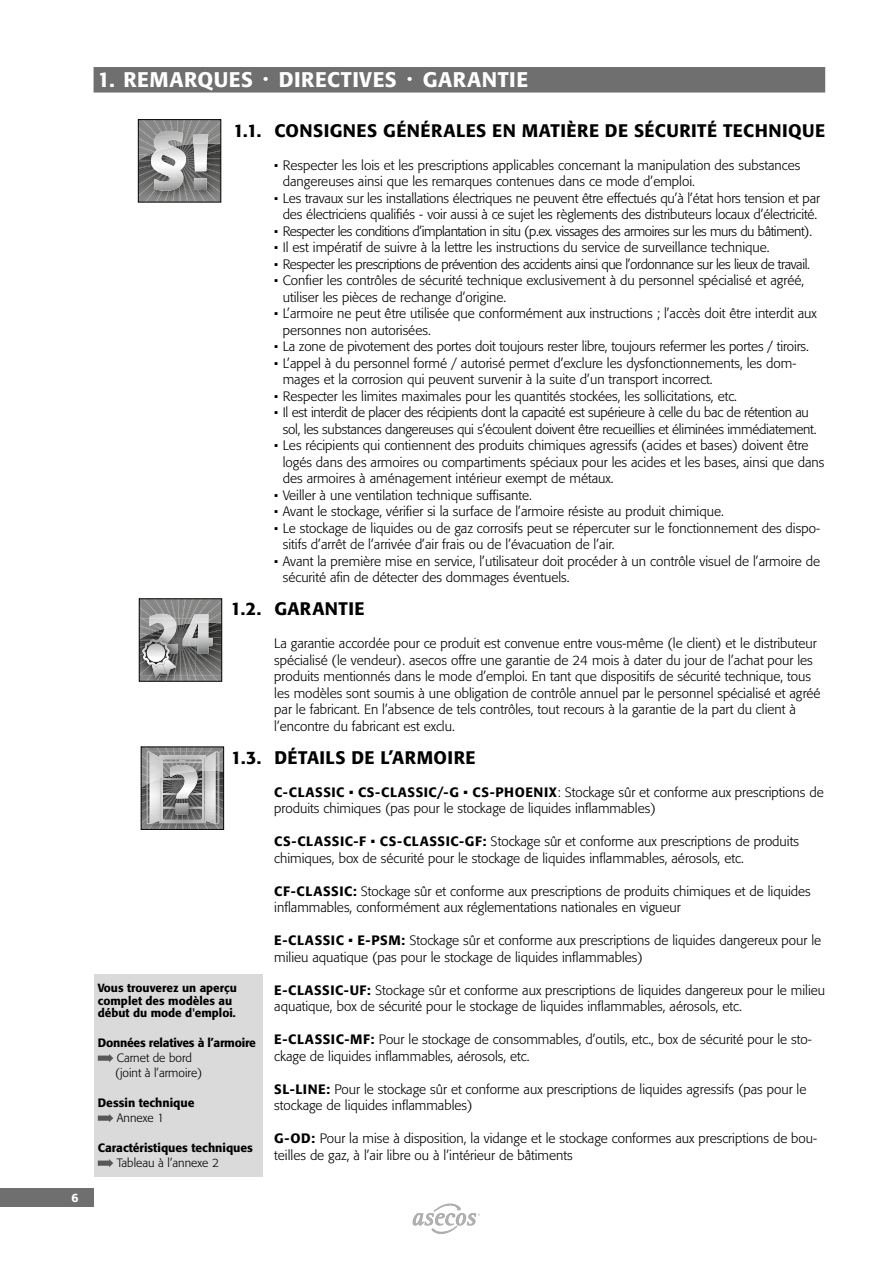
<style>
.page{position:relative;width:893px;height:1263px;background:#fff}
.page>*{position:absolute;margin:0;border:0;box-sizing:border-box;transform-origin:0 0}
.t1{font:500 21px "Formata Pro";letter-spacing:.03em;color:#fff}
.t2{font:500 18px "Formata Pro";letter-spacing:.03em;color:#000}
.t3{font:300 13.5px/16.5px "Formata Pro";color:#000}
.t4{font:300 13.5px "Formata Pro";letter-spacing:-.03em;color:#000}
.t5{font:300 13.5px/16.5px "Formata Pro";letter-spacing:-.02em;color:#000}
.t6{font:500 12px "Formata Pro";letter-spacing:-.02em;color:#000}
.t7{font:300 12px/15px "Formata Pro";color:#000}
.t8{font:500 12px "Formata Pro";color:#575756}
.t9{font:500 11.7px/12.8px "Formata Pro";color:#000}
.s1{color:#fff}
.s2{font-family:"Letter Gothic Std";font-weight:700}
.s3{font-weight:500}
</style>
<div class="page">
<div style="left:0;top:1188px;width:94px;height:18px;background:#706f6f"></div>
<svg style="left:413px;top:1204px;width:67px;height:29px"></svg>
<div style="left:94px;top:67px;width:731px;height:26px;background:#706f6f"></div>
<img style="left:221px;top:120px;width:1px;height:82px">
<img style="left:140px;top:185px;width:3px;height:11px">
<img style="left:217px;top:182px;width:2px;height:11px">
<img style="left:217px;top:174px;width:2px;height:8px">
<img style="left:217px;top:166px;width:2px;height:8px">
<img style="left:208px;top:158px;width:11px;height:8px">
<img style="left:208px;top:150px;width:11px;height:8px">
<img style="left:208px;top:149px;width:10px;height:8px">
<img style="left:140px;top:172px;width:3px;height:13px">
<img style="left:143px;top:167px;width:41px;height:33px">
<img style="left:184px;top:165px;width:33px;height:35px">
<img style="left:151px;top:152px;width:57px;height:19px">
<img style="left:208px;top:144px;width:11px;height:5px">
<svg style="left:140px;top:121px;width:54px;height:46px"></svg>
<svg style="left:213px;top:120px;width:9px;height:24px"></svg>
<img style="left:142px;top:121px;width:15px;height:15px">
<img style="left:192px;top:121px;width:21px;height:23px">
<img style="left:154px;top:131px;width:54px;height:21px">
<div style="left:138px;top:119px;width:83px;height:83px;border:1px solid #000"></div>
<svg style="left:141px;top:599px;width:82px;height:82px;background:#8b8b8b"></svg>
<img style="left:142px;top:639px;width:34px;height:39px">
<div style="left:139px;top:599px;width:83px;height:82px;border:1px solid #000"></div>
<svg style="left:143px;top:747px;width:82px;height:82px;background:#9f9f9f"></svg>
<img style="left:170px;top:765px;width:26px;height:10px">
<div style="left:141px;top:747px;width:83px;height:83px;border:1px solid #000"></div>
<div style="left:94px;top:974px;width:168px;height:202px;background:#dadada"></div>
<svg style="left:98px;top:1054px;width:15px;height:8px"></svg>
<svg style="left:98px;top:1114px;width:15px;height:8px"></svg>
<svg style="left:98px;top:1159px;width:15px;height:8px"></svg>
<p class="t8" style="left:57px;top:1191px;width:23px">6 <span class="s1">6</span></p>
<h1 class="t1" style="left:98px;top:68px;width:432px">1. REMARQUES <span class="s2">•</span> DIRECTIVES <span class="s2">•</span> GARANTIE</h1>
<h2 class="t2" style="left:233px;top:120px;width:593px">1.1. CONSIGNES GÉNÉRALES EN MATIÈRE DE SÉCURITÉ TECHNIQUE</h2>
<p class="t3" style="left:283px;top:157px;width:519px;text-indent:-9px">• Respecter les lois et les prescriptions applicables concernant la manipulation des substances dangereuses ainsi que les remarques contenues dans ce mode d’emploi.</p>
<p class="t3" style="left:274px;top:190px;width:547px;text-align:center">• Les travaux sur les installations électriques ne peuvent être effectués qu’à l’état hors tension et par des électriciens qualifiés - voir aussi à ce sujet les règlements des distributeurs locaux d’électricité.</p>
<p class="t4" style="left:274px;top:222px;width:540px">• Respecter les conditions d’implantation in situ (p.ex. vissages des armoires sur les murs du bâtiment).</p>
<p class="t3" style="left:274px;top:239px;width:497px">• Il est impératif de suivre à la lettre les instructions du service de surveillance technique.</p>
<p class="t4" style="left:274px;top:255px;width:537px">• Respecter les prescriptions de prévention des accidents ainsi que l’ordonnance sur les lieux de travail.</p>
<p class="t3" style="left:283px;top:272px;width:523px;text-indent:-9px">• Confier les contrôles de sécurité technique exclusivement à du personnel spécialisé et agréé, utiliser les pièces de rechange d’origine.</p>
<p class="t3" style="left:283px;top:305px;width:535px;text-indent:-9px">• L’armoire ne peut être utilisée que conformément aux instructions ; l’accès doit être interdit aux personnes non autorisées.</p>
<p class="t3" style="left:274px;top:338px;width:536px">• La zone de pivotement des portes doit toujours rester libre, toujours refermer les portes / tiroirs.</p>
<p class="t3" style="left:283px;top:355px;width:515px;text-indent:-9px">• L’appel à du personnel formé / autorisé permet d’exclure les dysfonctionnements, les dom&shy;mages et la corrosion qui peuvent survenir à la suite d’un transport incorrect.</p>
<p class="t3" style="left:274px;top:388px;width:464px">• Respecter les limites maximales pour les quantités stockées, les sollicitations, etc.</p>
<p class="t5" style="left:283px;top:404px;width:535px;text-indent:-9px">• Il est interdit de placer des récipients dont la capacité est supérieure à celle du bac de rétention au sol, les substances dangereuses qui s’écoulent doivent être recueillies et éliminées immédiatement.</p>
<p class="t3" style="left:283px;top:437px;width:543px;text-indent:-9px">• Les récipients qui contiennent des produits chimiques agressifs (acides et bases) doivent être logés dans des armoires ou compartiments spéciaux pour les acides et les bases, ainsi que dans des armoires à aménagement intérieur exempt de métaux.</p>
<p class="t3" style="left:274px;top:487px;width:259px">• Veiller à une ventilation technique suffisante.</p>
<p class="t3" style="left:274px;top:503px;width:451px">• Avant le stockage, vérifier si la surface de l’armoire résiste au produit chimique.</p>
<p class="t3" style="left:283px;top:520px;width:539px;text-indent:-9px">• Le stockage de liquides ou de gaz corrosifs peut se répercuter sur le fonctionnement des dispo&shy;sitifs d’arrêt de l’arrivée d’air frais ou de l’évacuation de l’air.</p>
<p class="t3" style="left:283px;top:553px;width:539px;text-indent:-9px">• Avant la première mise en service, l’utilisateur doit procéder à un contrôle visuel de l’armoire de sécurité afin de détecter des dommages éventuels.</p>
<h2 class="t2" style="left:231px;top:599px;width:135px">1.2. GARANTIE</h2>
<p class="t3" style="left:274px;top:636px;width:548px">La garantie accordée pour ce produit est convenue entre vous-même (le client) et le distributeur spécialisé (le vendeur). asecos offre une garantie de 24 mois à dater du jour de l’achat pour les produits mentionnés dans le mode d’emploi. En tant que dispositifs de sécurité technique, tous les modèles sont soumis à une obligation de contrôle annuel par le personnel spécialisé et agréé par le fabricant. En l’absence de tels contrôles, tout recours à la garantie de la part du client à l’encontre du fabricant est exclu.</p>
<h2 class="t2" style="left:231px;top:747px;width:246px">1.3. DÉTAILS DE L’ARMOIRE</h2>
<p class="t3" style="left:274px;top:785px;width:551px"><span class="s3">C-CLASSIC • CS-CLASSIC/-G • CS-PHOENIX</span>: Stockage sûr et conforme aux prescriptions de produits chimiques (pas pour le stockage de liquides inflammables)</p>
<p class="t3" style="left:274px;top:834px;width:526px"><span class="s3">CS-CLASSIC-F • CS-CLASSIC-GF:</span> Stockage sûr et conforme aux prescriptions de produits chimiques, box de sécurité pour le stockage de liquides inflammables, aérosols, etc.</p>
<p class="t3" style="left:274px;top:884px;width:538px"><span class="s3">CF-CLASSIC:</span> Stockage sûr et conforme aux prescriptions de produits chimiques et de liquides inflammables, conformément aux réglementations nationales en vigueur</p>
<p class="t3" style="left:274px;top:933px;width:549px"><span class="s3">E-CLASSIC • E-PSM:</span> Stockage sûr et conforme aux prescriptions de liquides dangereux pour le milieu aquatique (pas pour le stockage de liquides inflammables)</p>
<p class="t3" style="left:274px;top:983px;width:552px"><span class="s3">E-CLASSIC-UF:</span> Stockage sûr et conforme aux prescriptions de liquides dangereux pour le milieu aquatique, box de sécurité pour le stockage de liquides inflammables, aérosols, etc.</p>
<p class="t3" style="left:274px;top:1032px;width:539px"><span class="s3">E-CLASSIC-MF:</span> Pour le stockage de consommables, d’outils, etc., box de sécurité pour le sto&shy;ckage de liquides inflammables, aérosols, etc.</p>
<p class="t3" style="left:274px;top:1082px;width:534px"><span class="s3">SL-LINE:</span> Pour le stockage sûr et conforme aux prescriptions de liquides agressifs (pas pour le stockage de liquides inflammables)</p>
<p class="t3" style="left:274px;top:1131px;width:544px"><span class="s3">G-OD:</span> Pour la mise à disposition, la vidange et le stockage conformes aux prescriptions de bou&shy;teilles de gaz, à l’air libre ou à l’intérieur de bâtiments</p>
<p class="t9" style="left:98px;top:981px;width:141px">Vous trouverez un aperçu complet des modèles au début du mode d'emploi.</p>
<p class="t6" style="left:98px;top:1036px;width:160px">Données relatives à l’armoire</p>
<p class="t7" style="left:115px;top:1051px;width:88px">Carnet de bord (joint à l’armoire)</p>
<p class="t6" style="left:98px;top:1096px;width:98px">Dessin technique</p>
<p class="t7" style="left:117px;top:1111px;width:49px">Annexe 1</p>
<p class="t6" style="left:98px;top:1141px;width:157px">Caractéristiques techniques</p>
<p class="t7" style="left:117px;top:1156px;width:104px">Tableau à l’annexe 2</p>
</div>
